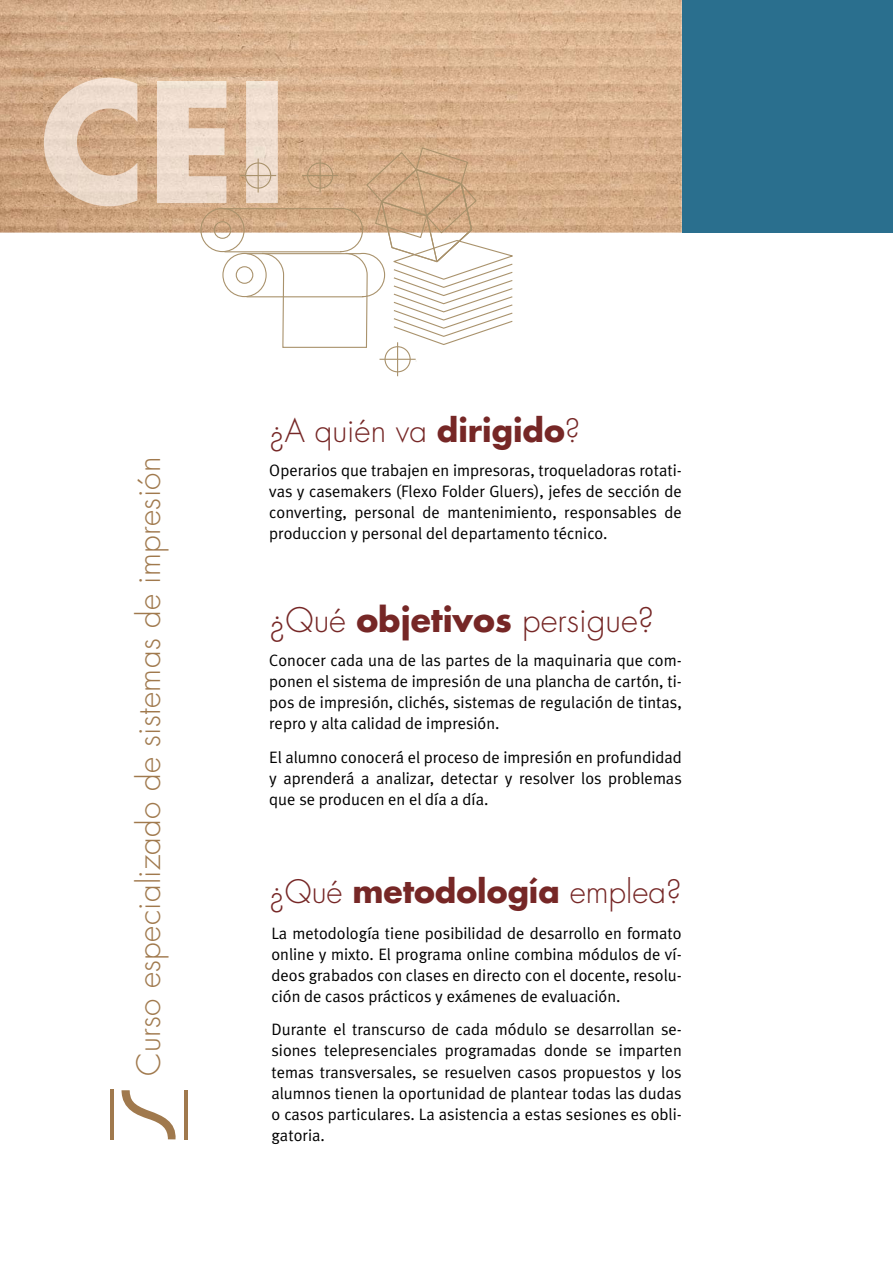
<style>
.page{position:relative;width:893px;height:1263px;background:#fff}
.page>*{position:absolute;margin:0;border:0;box-sizing:border-box;transform-origin:0 0}
.t1{font:300 33px "Futura";color:#762726}
.t2{font:300 31.5px "Futura";color:#762726}
.t3{font:300 31.5px "Futura";letter-spacing:.01em;color:#a0794d}
.t4{font:16.5px/21px "Meta Plus Normal";color:#000;text-align:justify}
.s1{font-weight:700}
</style>
<div class="page">
<div style="left:673px;top:0;width:220px;height:233px;background:#2a6f8e"></div>
<img style="left:0;top:0;width:682px;height:233px">
<img style="left:44px;top:78px;width:234px;height:128px">
<hr style="left:184px;top:1090px;width:4px;height:49px;background:#a0794d">
<svg style="left:122px;top:1090px;width:54px;height:49px"></svg>
<hr style="left:111px;top:1090px;width:3px;height:49px;background:#a0794d">
<div style="left:200px;top:208px;width:45px;height:44px;border:1px solid #a9926c;border-radius:50%"></div>
<div style="left:214px;top:221px;width:17px;height:18px;border:1px solid #a9926c;border-radius:50%"></div>
<div style="left:222px;top:253px;width:45px;height:44px;border:1px solid #a9926c;border-radius:50%"></div>
<svg style="left:223px;top:147px;width:293px;height:201px"></svg>
<hr style="left:397px;top:342px;width:1px;height:34px;background:#a9926c">
<hr style="left:379px;top:359px;width:37px;height:1px;background:#a9926c">
<div style="left:384px;top:346px;width:27px;height:26px;border:1px solid #a9926c;border-radius:50%"></div>
<h2 class="t3" style="left:129px;top:1076px;width:621px;rotate:-90deg">Curso especializado de sistemas de impresión</h2>
<h2 class="t2" style="left:269px;top:410px;width:313px">¿A quién va <span class="s1">dirigido</span>?</h2>
<p class="t4" style="left:269px;top:459px;width:414px">Operarios que trabajen en impresoras, troqueladoras rotati&shy;vas y case makers (Flexo Folder Gluers), jefes de sección de converting, personal de mantenimiento, responsables de produccion y personal del departamento técnico.</p>
<h1 class="t1" style="left:269px;top:599px;width:386px">¿Qué <span class="s1">objetivos</span> persigue?</h1>
<p class="t4" style="left:269px;top:649px;width:414px">Conocer cada una de las partes de la maquinaria que com&shy;ponen el sistema de impresión de una plancha de cartón, ti&shy;pos de impresión, clichés, sistemas de regulación de tintas, repro y alta calidad de impresión.</p>
<p class="t4" style="left:269px;top:746px;width:414px">El alumno conocerá el proceso de impresión en profundidad y aprenderá a analizar, detectar y resolver los problemas que se producen en el día a día.</p>
<h2 class="t2" style="left:269px;top:872px;width:414px">¿Qué <span class="s1">metodología</span> emplea?</h2>
<p class="t4" style="left:271px;top:922px;width:412px">La metodología tiene posibilidad de desarrollo en formato online y mixto. El programa online combina módulos de ví&shy;deos grabados con clases en directo con el docente, resolu&shy;ción de casos prácticos y exámenes de evaluación.</p>
<p class="t4" style="left:271px;top:1019px;width:412px">Durante el transcurso de cada módulo se desarrollan se&shy;siones telepresenciales programadas donde se imparten temas transversales, se resuelven casos propuestos y los alumnos tienen la oportunidad de plantear todas las dudas o casos particulares. La asistencia a estas sesiones es obli&shy;gatoria.</p>
</div>
